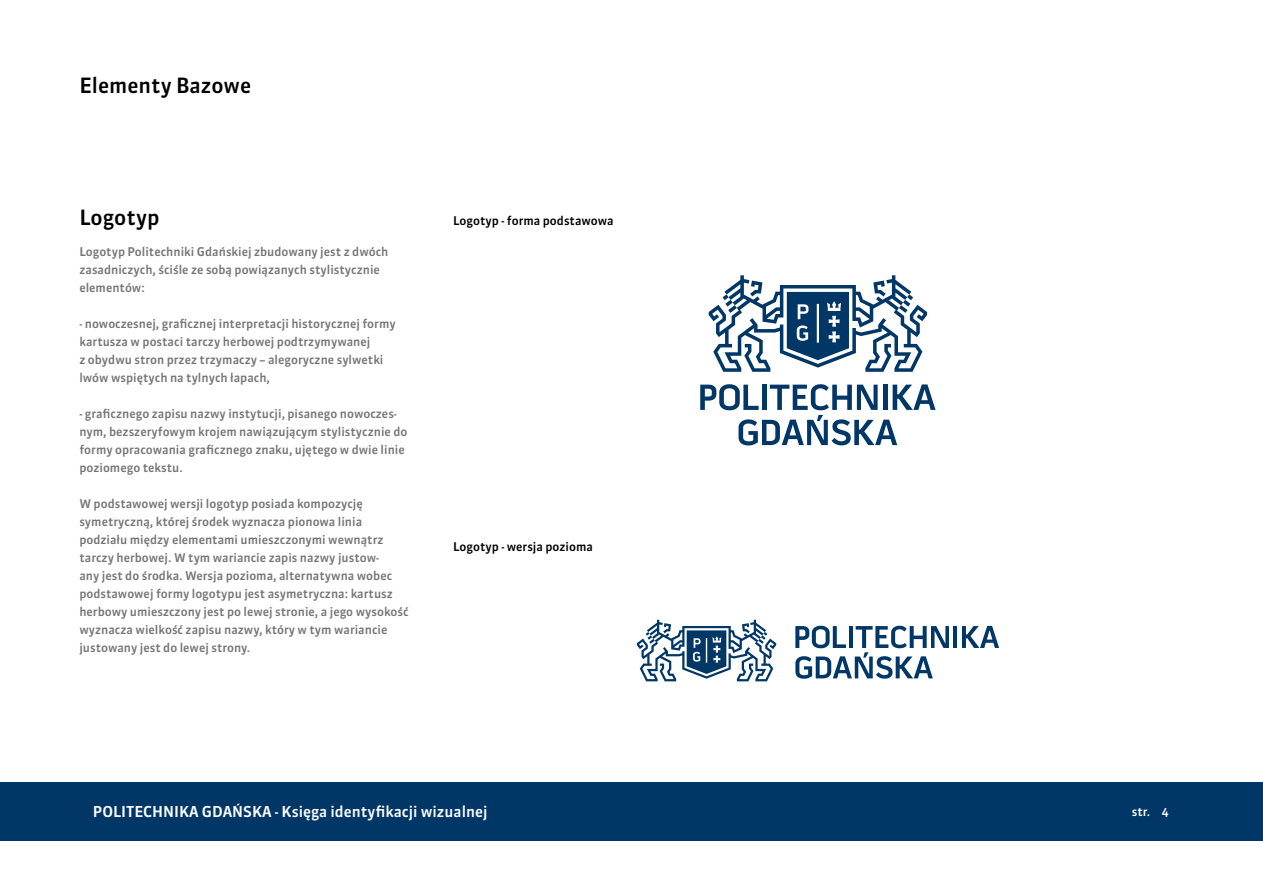
<style>
.page{position:relative;width:1263px;height:893px;background:#fff}
.page>*{position:absolute;margin:0;border:0;box-sizing:border-box;transform-origin:0 0}
.t1{font:500 21px "Sanuk Pro";color:#000}
.t2{font:500 15px "Sanuk Pro";color:#fff}
.t3{font:500 12px/18px "Sanuk Pro";color:#737577}
.t4{font:500 12px "Sanuk Pro";color:#000}
.t5{font:500 12px "Sanuk Pro";color:#fff}
</style>
<div class="page">
<div style="left:0;top:782px;width:1263px;height:59px;background:#003767"></div>
<svg style="left:709px;top:275px;width:218px;height:97px"></svg>
<svg style="left:700px;top:384px;width:235px;height:61px"></svg>
<hr style="left:953px;top:626px;width:4px;height:22px;background:#003767">
<svg style="left:962px;top:626px;width:37px;height:22px"></svg>
<svg style="left:637px;top:620px;width:139px;height:61px"></svg>
<svg style="left:795px;top:626px;width:154px;height:53px"></svg>
<h1 class="t1" style="left:79px;top:70px;width:173px">Elementy Bazowe</h1>
<h1 class="t1" style="left:79px;top:202px;width:82px">Logotyp</h1>
<p class="t4" style="left:453px;top:212px;width:162px">Logotyp - forma podstawowa</p>
<p class="t3" style="left:79px;top:242px;width:311px">Logotyp Politechniki Gdańskiej zbudowany jest z dwóch zasadniczych, ściśle ze sobą powiązanych stylistycznie elementów:</p>
<p class="t3" style="left:79px;top:314px;width:318px">- nowoczesnej, graficznej interpretacji historycznej formy kartusza w postaci tarczy herbowej podtrzymywanej<br>z obydwu stron przez trzymaczy – alegoryczne sylwetki lwów wspiętych na tylnych łapach,</p>
<p class="t3" style="left:79px;top:404px;width:329px">- graficznego zapisu nazwy instytucji, pisanego nowoczes&shy;nym, bezszeryfowym krojem nawiązującym stylistycznie do formy opracowania graficznego znaku, ujętego w dwie linie poziomego tekstu.</p>
<p class="t3" style="left:79px;top:494px;width:331px">W podstawowej wersji logotyp posiada kompozycję symetryczną, której środek wyznacza pionowa linia podziału między elementami umieszczonymi wewnątrz tarczy herbowej. W tym wariancie zapis nazwy justow-<br>any jest do środka. Wersja pozioma, alternatywna wobec podstawowej formy logotypu jest asymetryczna: kartusz herbowy umieszczony jest po lewej stronie, a jego wysokość wyznacza wielkość zapisu nazwy, który w tym wariancie justowany jest do lewej strony.</p>
<p class="t4" style="left:453px;top:538px;width:141px">Logotyp - wersja pozioma</p>
<p class="t2" style="left:93px;top:800px;width:396px">POLITECHNIKA GDAŃSKA - Księga identyfikacji wizualnej</p>
<p class="t5" style="left:1132px;top:803px;width:38px">str. 4</p>
</div>
